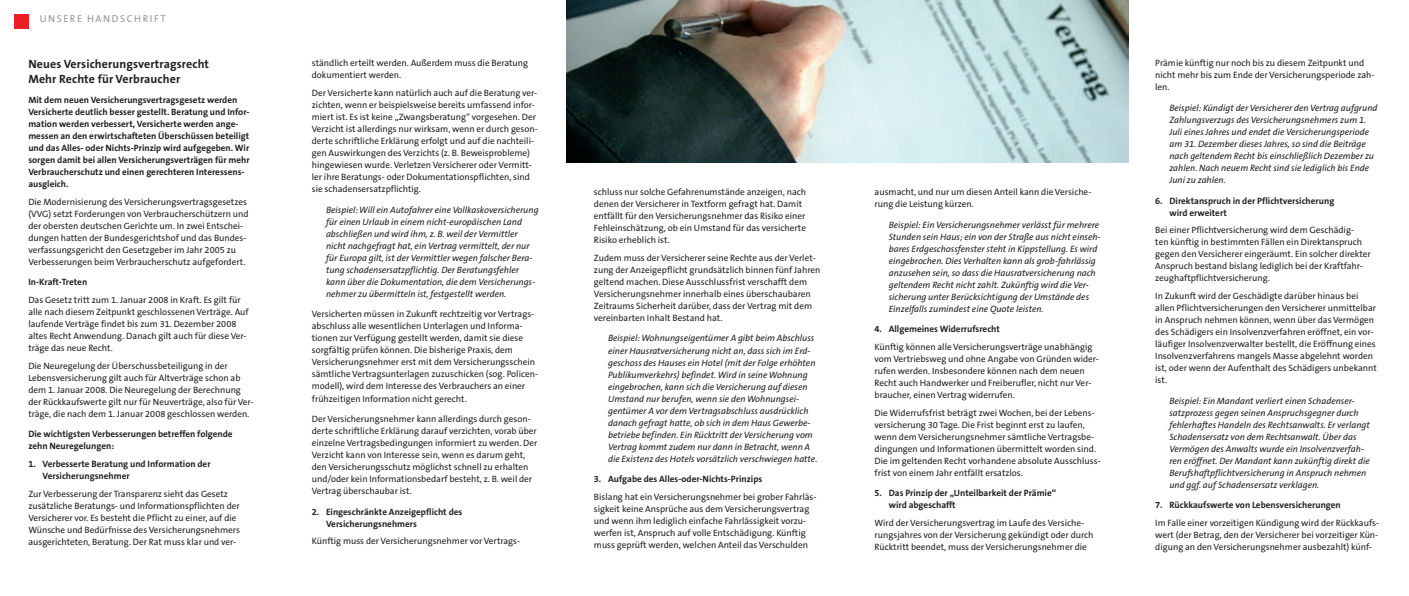
<style>
.page{position:relative;width:1409px;height:596px;background:#fff}
.page>*{position:absolute;margin:0;border:0;box-sizing:border-box;transform-origin:0 0}
.head{font:700 12px "The Sans B7";letter-spacing:.01em;color:#231f20}
.t1{font:10px "The Sans B5 Plain";letter-spacing:.15em;color:#939598}
.txt{font:9.2px/12px "The Sans B5 Plain";color:#231f20}
.einzug_Kopie{font:italic 9.2px/12px "The Sans B5 Plain";color:#231f20}
.txt-2{font:700 9.2px/12px "The Sans B7";color:#231f20}
.einzug{font:700 9.2px/12px "The Sans B7";color:#231f20}
.zw{font:700 9.2px/12px "The Sans B7";color:#231f20}
</style>
<div class="page">
<img style="left:567px;top:0;width:561px;height:163px">
<div style="left:14px;top:14px;width:14px;height:14px;background:#ee1d23"></div>
<p class="t1" style="left:40px;top:13px;width:127px">UNSERE HANDSCHRIFT</p>
<p class="head" style="left:28px;top:58px;width:182px">Neues Versicherungsvertragsrecht</p>
<p class="head" style="left:28px;top:72px;width:153px">Mehr Rechte für Verbraucher</p>
<p class="txt-2" style="left:28px;top:94px;width:223px">Mit dem neuen Versicherungsvertragsgesetz werden Versicherte deutlich besser gestellt. Beratung und Infor&shy;mation werden verbessert, Versicherte werden ange&shy;messen an den erwirtschafteten Überschüssen beteiligt und das Alles- oder Nichts-Prinzip wird aufgegeben. Wir sorgen damit bei allen Versicherungsverträgen für mehr Verbraucherschutz und einen gerechteren Interessens&shy;ausgleich.</p>
<p class="txt" style="left:28px;top:196px;width:222px">Die Modernisierung des Versicherungsvertragsgesetzes (VVG) setzt Forderungen von Verbraucherschützern und der obersten deutschen Gerichte um. In zwei Entschei&shy;dungen hatten der Bundesgerichtshof und das Bundes&shy;verfassungsgericht den Gesetzgeber im Jahr 2005 zu Verbesserungen beim Verbraucherschutz aufgefordert.</p>
<p class="zw" style="left:28px;top:276px;width:60px">In-Kraft-Treten</p>
<p class="txt" style="left:28px;top:294px;width:222px">Das Gesetz tritt zum 1. Januar 2008 in Kraft. Es gilt für alle nach diesem Zeitpunkt geschlossenen Verträge. Auf laufende Verträge findet bis zum 31. Dezember 2008 altes Recht Anwendung. Danach gilt auch für diese Ver&shy;träge das neue Recht.</p>
<p class="txt" style="left:28px;top:360px;width:227px">Die Neuregelung der Überschussbeteiligung in der Lebensversicherung gilt auch für Altverträge schon ab dem 1. Januar 2008. Die Neuregelung der Berechnung der Rückkaufswerte gilt nur für Neuverträge, also für Ver&shy;träge, die nach dem 1. Januar 2008 geschlossen werden.</p>
<p class="zw" style="left:28px;top:428px;width:206px">Die wichtigsten Verbesserungen betreffen folgende zehn Neuregelungen:</p>
<p class="einzug" style="left:43px;top:458px;width:170px;text-indent:-14px">1. Verbesserte Beratung und Information der<br>Versicherungsnehmer</p>
<p class="txt" style="left:28px;top:487px;width:213px">Zur Verbesserung der Transparenz sieht das Gesetz zusätzliche Beratungs- und Informationspflichten der Versicherer vor. Es besteht die Pflicht zu einer, auf die Wünsche und Bedürfnisse des Versicherungsnehmers ausgerichteten, Beratung. Der Rat muss klar und ver-</p>
<p class="txt" style="left:312px;top:58px;width:218px">ständlich erteilt werden. Außerdem muss die Beratung dokumentiert werden.</p>
<p class="txt" style="left:312px;top:87px;width:228px">Der Versicherte kann natürlich auch auf die Beratung ver&shy;zichten, wenn er beispielsweise bereits umfassend infor&shy;miert ist. Es ist keine „Zwangsberatung“ vorgesehen. Der Verzicht ist allerdings nur wirksam, wenn er durch geson&shy;derte schriftliche Erklärung erfolgt und auf die nachteili&shy;gen Auswirkungen des Verzichts (z. B. Beweisprobleme) hingewiesen wurde. Verletzen Versicherer oder Vermitt&shy;ler ihre Beratungs- oder Dokumentationspflichten, sind sie schadensersatzpflichtig.</p>
<p class="einzug_Kopie" style="left:326px;top:204px;width:214px">Beispiel: Will ein Autofahrer eine Vollkaskoversicherung für einen Urlaub in einem nicht-europäischen Land abschließen und wird ihm, z. B. weil der Vermittler nicht nachgefragt hat, ein Vertrag vermittelt, der nur für Europa gilt, ist der Vermittler wegen falscher Bera&shy;tung schadensersatzpflichtig. Der Beratungsfehler kann über die Dokumentation, die dem Versicherungs&shy;nehmer zu übermitteln ist, festgestellt werden.</p>
<p class="txt" style="left:312px;top:308px;width:228px">Versicherten müssen in Zukunft rechtzeitig vor Vertrags&shy;abschluss alle wesentlichen Unterlagen und Informa&shy;tionen zur Verfügung gestellt werden, damit sie diese sorgfältig prüfen können. Die bisherige Praxis, dem Versicherungsnehmer erst mit dem Versicherungsschein sämtliche Vertragsunterlagen zuzuschicken (sog. Policen&shy;modell), wird dem Interesse des Verbrauchers an einer frühzeitigen Information nicht gerecht.</p>
<p class="txt" style="left:312px;top:413px;width:227px">Der Versicherungsnehmer kann allerdings durch geson&shy;derte schriftliche Erklärung darauf verzichten, vorab über einzelne Vertragsbedingungen informiert zu werden. Der Verzicht kann von Interesse sein, wenn es darum geht, den Versicherungsschutz möglichst schnell zu erhalten und/oder kein Informationsbedarf besteht, z. B. weil der Vertrag überschaubar ist.</p>
<p class="einzug" style="left:326px;top:505px;width:138px;text-indent:-14px">2. Eingeschränkte Anzeigepflicht des<br>Versicherungsnehmers</p>
<p class="txt" style="left:312px;top:535px;width:210px">Künftig muss der Versicherungsnehmer vor Vertrags-</p>
<p class="txt" style="left:594px;top:186px;width:214px">schluss nur solche Gefahrenumstände anzeigen, nach denen der Versicherer in Textform gefragt hat. Damit entfällt für den Versicherungsnehmer das Risiko einer Fehleinschätzung, ob ein Umstand für das versicherte Risiko erheblich ist.</p>
<p class="txt" style="left:594px;top:252px;width:228px">Zudem muss der Versicherer seine Rechte aus der Verlet&shy;zung der Anzeigepflicht grundsätzlich binnen fünf Jahren geltend machen. Diese Ausschlussfrist verschafft dem Versicherungsnehmer innerhalb eines überschaubaren Zeitraums Sicherheit darüber, dass der Vertrag mit dem vereinbarten Inhalt Bestand hat.</p>
<p class="einzug_Kopie" style="left:608px;top:332px;width:211px">Beispiel: Wohnungseigentümer A gibt beim Abschluss einer Hausratversicherung nicht an, dass sich im Erd&shy;geschoss des Hauses ein Hotel (mit der Folge erhöhten Publikumverkehrs) befindet. Wird in seine Wohnung eingebrochen, kann sich die Versicherung auf diesen Umstand nur berufen, wenn sie den Wohnungsei&shy;gentümer A vor dem Vertragsabschluss ausdrücklich danach gefragt hatte, ob sich in dem Haus Gewerbe&shy;betriebe befinden. Ein Rücktritt der Versicherung vom Vertrag kommt zudem nur dann in Betracht, wenn A die Existenz des Hotels vorsätzlich verschwiegen hatte.</p>
<p class="einzug" style="left:594px;top:473px;width:170px">3. Aufgabe des Alles-oder-Nichts-Prinzips</p>
<p class="txt" style="left:594px;top:490px;width:224px">Bislang hat ein Versicherungsnehmer bei grober Fahrläs&shy;sigkeit keine Ansprüche aus dem Versicherungsvertrag und wenn ihm lediglich einfache Fahrlässigkeit vorzu&shy;werfen ist, Anspruch auf volle Entschädigung. Künftig muss geprüft werden, welchen Anteil das Verschulden</p>
<p class="txt" style="left:874px;top:186px;width:218px">ausmacht, und nur um diesen Anteil kann die Versiche&shy;rung die Leistung kürzen.</p>
<p class="einzug_Kopie" style="left:889px;top:219px;width:213px">Beispiel: Ein Versicherungsnehmer verlässt für mehrere Stunden sein Haus; ein von der Straße aus nicht einseh&shy;bares Erdgeschossfenster steht in Kippstellung. Es wird eingebrochen. Dies Verhalten kann als grob-fahrlässig anzusehen sein, so dass die Hausratversicherung nach geltendem Recht nicht zahlt. Zukünftig wird die Ver&shy;sicherung unter Berücksichtigung der Umstände des Einzelfalls zumindest eine Quote leisten.</p>
<p class="einzug" style="left:874px;top:323px;width:127px">4. Allgemeines Widerrufsrecht</p>
<p class="txt" style="left:874px;top:341px;width:226px">Künftig können alle Versicherungsverträge unabhängig vom Vertriebsweg und ohne Angabe von Gründen wider&shy;rufen werden. Insbesondere können nach dem neuen Recht auch Handwerker und Freiberufler, nicht nur Ver&shy;braucher, einen Vertrag widerrufen.</p>
<p class="txt" style="left:874px;top:406px;width:228px">Die Widerrufsfrist beträgt zwei Wochen, bei der Lebens&shy;versicherung 30 Tage. Die Frist beginnt erst zu laufen, wenn dem Versicherungsnehmer sämtliche Vertragsbe&shy;dingungen und Informationen übermittelt worden sind.<br>Die im geltenden Recht vorhandene absolute Ausschluss&shy;frist von einem Jahr entfällt ersatzlos.</p>
<p class="einzug" style="left:889px;top:487px;width:169px;text-indent:-14px">5. Das Prinzip der „Unteilbarkeit der Prämie“ wird abgeschafft</p>
<p class="txt" style="left:874px;top:517px;width:220px">Wird der Versicherungsvertrag im Laufe des Versiche&shy;rungsjahres von der Versicherung gekündigt oder durch<br>Rücktritt beendet, muss der Versicherungsnehmer die</p>
<p class="txt" style="left:1155px;top:58px;width:221px">Prämie künftig nur noch bis zu diesem Zeitpunkt und nicht mehr bis zum Ende der Versicherungsperiode zah&shy;len.</p>
<p class="einzug_Kopie" style="left:1169px;top:102px;width:210px">Beispiel: Kündigt der Versicherer den Vertrag aufgrund Zahlungsverzugs des Versicherungsnehmers zum 1.<br>Juli eines Jahres und endet die Versicherungsperiode am 31. Dezember dieses Jahres, so sind die Beiträge nach geltendem Recht bis einschließlich Dezember zu zahlen. Nach neuem Recht sind sie lediglich bis Ende Juni zu zahlen.</p>
<p class="einzug" style="left:1169px;top:195px;width:166px;text-indent:-14px">6. Direktanspruch in der Pflichtversicherung wird erweitert</p>
<p class="txt" style="left:1155px;top:224px;width:217px">Bei einer Pflichtversicherung wird dem Geschädig-<br>ten künftig in bestimmten Fällen ein Direktanspruch gegen den Versicherer eingeräumt. Ein solcher direkter Anspruch bestand bislang lediglich bei der Kraftfahr&shy;zeughaftpflichtversicherung.</p>
<p class="txt" style="left:1155px;top:290px;width:223px">In Zukunft wird der Geschädigte darüber hinaus bei allen Pflichtversicherungen den Versicherer unmittelbar in Anspruch nehmen können, wenn über das Vermögen des Schädigers ein Insolvenzverfahren eröffnet, ein vor&shy;läufiger Insolvenzverwalter bestellt, die Eröffnung eines Insolvenzverfahrens mangels Masse abgelehnt worden ist, oder wenn der Aufenthalt des Schädigers unbekannt ist.</p>
<p class="einzug_Kopie" style="left:1169px;top:394px;width:202px">Beispiel: Ein Mandant verliert einen Schadenser&shy;satzprozess gegen seinen Anspruchsgegner durch fehlerhaftes Handeln des Rechtsanwalts. Er verlangt Schadensersatz von dem Rechtsanwalt. Über das Vermögen des Anwalts wurde ein Insolvenzverfah&shy;ren eröffnet. Der Mandant kann zukünftig direkt die Berufshaftpflichtversicherung in Anspruch nehmen und ggf. auf Schadensersatz verklagen.</p>
<p class="einzug" style="left:1155px;top:499px;width:187px">7. Rückkaufswerte von Lebensversicherungen</p>
<p class="txt" style="left:1155px;top:517px;width:225px;text-align:justify">Im Falle einer vorzeitigen Kündigung wird der Rückkaufs&shy;wert (der Betrag, den der Versicherer bei vorzeitiger Kün&shy;digung an den Versicherungsnehmer ausbezahlt) künf-</p>
</div>
